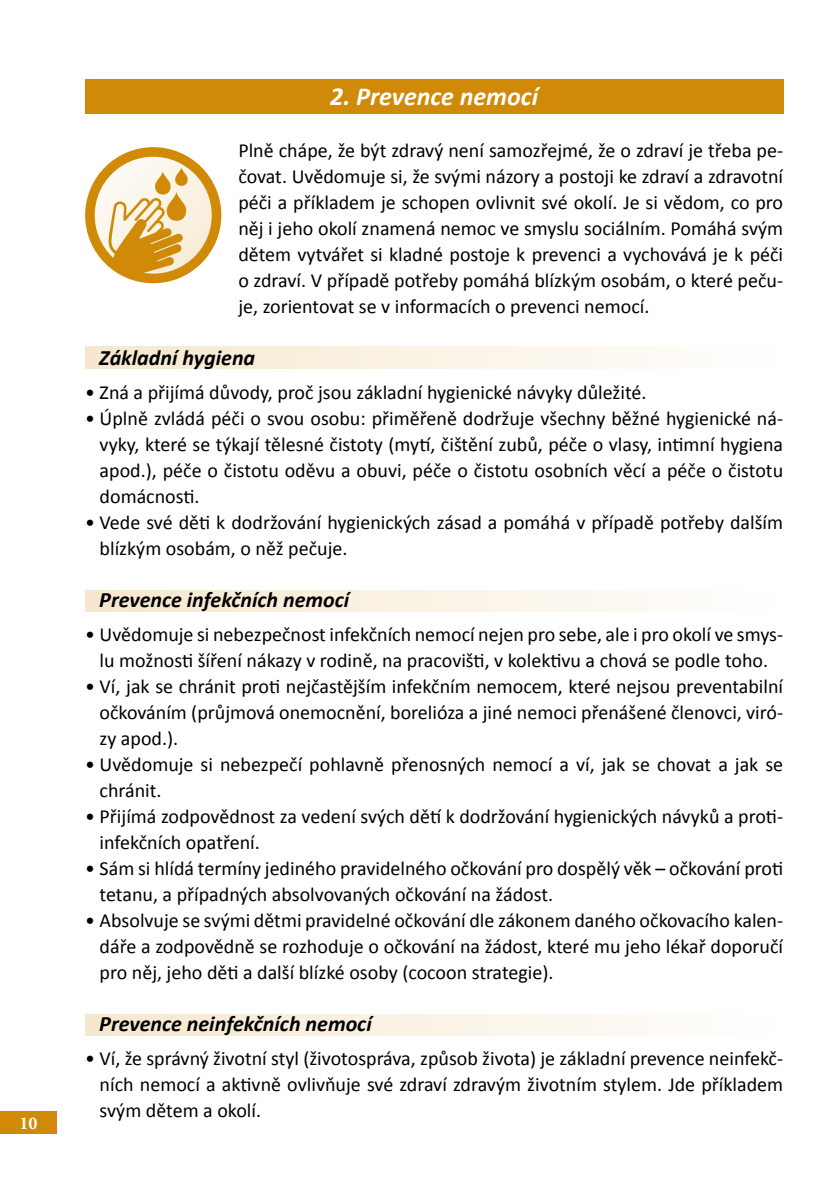
<style>
.page{position:relative;width:840px;height:1191px;background:#fff}
.page>*{position:absolute;margin:0;border:0;box-sizing:border-box;transform-origin:0 0}
.t1{font:italic 700 26px "Calibri";color:#fff}
.t2{font:italic 700 22px "Calibri";color:#000}
.t3{font:20px/26px "Calibri";color:#000;text-align:justify}
.t4{font:700 18px "Minion Pro";color:#fff}
</style>
<div class="page">
<div style="left:0;top:1111px;width:57px;height:23px;background:#d18a08"></div>
<div style="left:85px;top:79px;width:697px;height:34px;background:#d18a08"></div>
<div style="left:85px;top:346px;width:697px;height:22px;background:linear-gradient(to right,#f6e8cd,#fff)"></div>
<div style="left:85px;top:590px;width:697px;height:22px;background:linear-gradient(to right,#f6e8cd,#fff)"></div>
<div style="left:85px;top:1014px;width:697px;height:21px;background:linear-gradient(to right,#f6e8cd,#fff)"></div>
<svg style="left:90px;top:152px;width:126px;height:126px"></svg>
<div style="left:85px;top:147px;width:136px;height:136px;border:10px solid #d18a08;border-radius:50%"></div>
<svg style="left:108px;top:167px;width:80px;height:109px;background:#e7c381"></svg>
<p class="t4" style="left:19px;top:1111px;width:19px">10</p>
<h1 class="t1" style="left:330px;top:79px;width:209px">2. Prevence nemocí</h1>
<p class="t3" style="left:238px;top:137px;width:546px">Plně chápe, že být zdravý není samozřejmé, že o zdraví je třeba pe&shy;čovat. Uvědomuje si, že svými názory a postoji ke zdraví a zdravotní péči a příkladem je schopen ovlivnit své okolí. Je si vědom, co pro něj i jeho okolí znamená nemoc ve smyslu sociálním. Pomáhá svým dětem vytvářet si kladné postoje k prevenci a vychovává je k péči o zdraví. V případě potřeby pomáhá blízkým osobám, o které peču&shy;je, zorientovat se v informacích o prevenci nemocí.</p>
<p class="t2" style="left:99px;top:343px;width:157px">Základní hygiena</p>
<p class="t3" style="left:85px;top:379px;width:562px">• Zná a přijímá důvody, proč jsou základní hygienické návyky důležité.</p>
<p class="t3" style="left:99px;top:405px;width:684px;text-indent:-14px">• Úplně zvládá péči o svou osobu: přiměřeně dodržuje všechny běžné hygienické ná&shy;vyky, které se týkají tělesné čistoty (mytí, čištění zubů, péče o vlasy, intimní hygiena apod.), péče o čistotu oděvu a obuvi, péče o čistotu osobních věcí a péče o čistotu domácnosti.</p>
<p class="t3" style="left:99px;top:509px;width:684px;text-indent:-14px">• Vede své děti k dodržování hygienických zásad a pomáhá v případě potřeby dalším blízkým osobám, o něž pečuje.</p>
<p class="t2" style="left:99px;top:585px;width:251px">Prevence infekčních nemocí</p>
<p class="t3" style="left:85px;top:621px;width:699px;text-align:center">• Uvědomuje si nebezpečnost infekčních nemocí nejen pro sebe, ale i pro okolí ve smys&shy;lu možnosti šíření nákazy v rodině, na pracovišti, v kolektivu a chová se podle toho.</p>
<p class="t3" style="left:100px;top:673px;width:684px;text-indent:-14px">• Ví, jak se chránit proti nejčastějším infekčním nemocem, které nejsou preventabilní očkováním (průjmová onemocnění, borelióza a jiné nemoci přenášené členovci, viró&shy;zy apod.).</p>
<p class="t3" style="left:100px;top:751px;width:684px;text-indent:-14px">• Uvědomuje si nebezpečí pohlavně přenosných nemocí a ví, jak se chovat a jak se chránit.</p>
<p class="t3" style="left:100px;top:803px;width:684px;text-indent:-14px">• Přijímá zodpovědnost za vedení svých dětí k dodržování hygienických návyků a proti&shy;infekčních opatření.</p>
<p class="t3" style="left:100px;top:855px;width:684px;text-indent:-14px">• Sám si hlídá termíny jediného pravidelného očkování pro dospělý věk – očkování proti tetanu, a případných absolvovaných očkování na žádost.</p>
<p class="t3" style="left:99px;top:907px;width:684px;text-indent:-14px">• Absolvuje se svými dětmi pravidelné očkování dle zákonem daného očkovacího kalen&shy;dáře a zodpovědně se rozhoduje o očkování na žádost, které mu jeho lékař doporučí pro něj, jeho děti a další blízké osoby (cocoon strategie).</p>
<p class="t2" style="left:99px;top:1009px;width:274px">Prevence neinfekčních nemocí</p>
<p class="t3" style="left:100px;top:1045px;width:684px;text-indent:-14px">• Ví, že správný životní styl (životospráva, způsob života) je základní prevence neinfekč&shy;ních nemocí a aktivně ovlivňuje své zdraví zdravým životním stylem. Jde příkladem svým dětem a okolí.</p>
</div>
